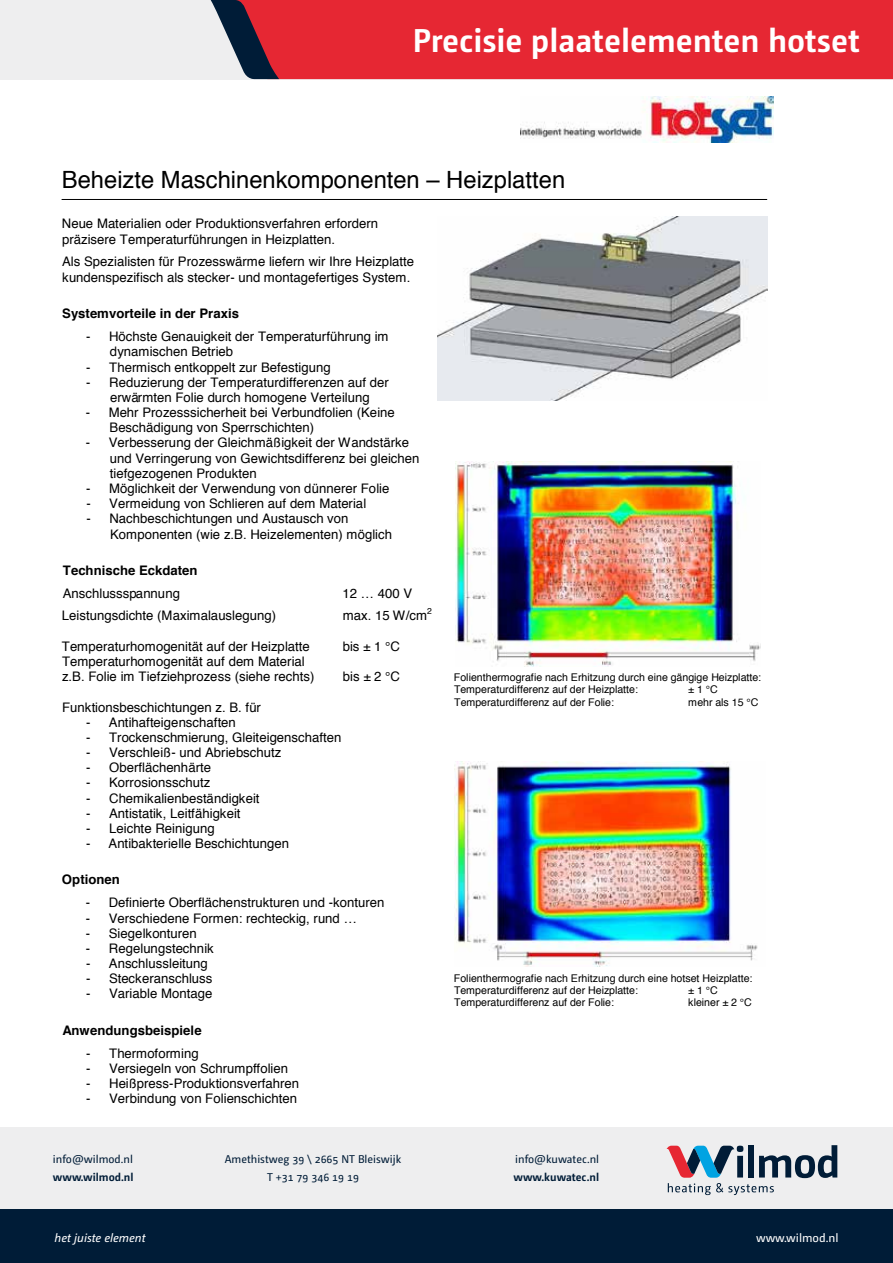
<style>
.page{position:relative;width:893px;height:1263px;background:#fff}
.page>*{position:absolute;margin:0;border:0;box-sizing:border-box;transform-origin:0 0}
.t1{font:700 33px "Camingo Dos";color:#fff}
.t2{font:23.7px "Helvetica";color:#000}
.t3{font:13.2px/15.1px "Helvetica";color:#000}
.t4{font:700 13.2px "Helvetica";letter-spacing:.005em;color:#000}
.t5{font:italic 12px "Camingo Dos";color:#fff}
.t6{font:12px "Camingo Dos";color:#fff}
.t7{font:11.25px/18px "Camingo Dos";color:#001c37;text-align:center}
.t8{font:700 11.25px "Camingo Dos";color:#001c37}
.t9{font:10.65px/12.1px "Helvetica";letter-spacing:-.005em;color:#000}
.t10{font:8.55px "Helvetica";color:#000}
</style>
<div class="page">
<div style="left:0;top:0;width:893px;height:79px;background:#eeeeef"></div>
<div style="left:0;top:1127px;width:893px;height:136px;background:#eeeeef"></div>
<div style="left:0;top:1209px;width:893px;height:54px;background:#001c37"></div>
<div style="left:279px;top:0;width:614px;height:79px;background:#e62733"></div>
<svg style="left:211px;top:0;width:68px;height:79px"></svg>
<svg style="left:667px;top:1145px;width:170px;height:50px"></svg>
<img style="left:521px;top:96px;width:252px;height:47px">
<img style="left:455px;top:461px;width:305px;height:206px">
<img style="left:454px;top:761px;width:304px;height:206px">
<img style="left:437px;top:216px;width:330px;height:184px">
<hr style="left:62px;top:199px;width:705px;height:1px;background:#000">
<h1 class="t1" style="left:413px;top:20px;width:449px">Precisie plaatelementen hotset</h1>
<h2 class="t2" style="left:62px;top:162px;width:505px">Beheizte Maschinenkomponenten – Heizplatten</h2>
<p class="t3" style="left:62px;top:217px;width:318px">Neue Materialien oder Produktionsverfahren erfordern präzisere Temperaturführungen in Heizplatten.</p>
<p class="t3" style="left:62px;top:255px;width:354px">Als Spezialisten für Prozesswärme liefern wir Ihre Heizplatte kundenspezifisch als stecker- und montagefertiges System.</p>
<p class="t4" style="left:62px;top:302px;width:178px">Systemvorteile in der Praxis</p>
<p class="t3" style="left:110px;top:329px;width:280px;text-indent:-24px">- Höchste Genauigkeit der Temperaturführung im dynamischen Betrieb</p>
<p class="t3" style="left:86px;top:360px;width:246px">- Thermisch entkoppelt zur Befestigung</p>
<p class="t3" style="left:86px;top:375px;width:304px;text-align:center">- Reduzierung der Temperaturdifferenzen auf der erwärmten Folie durch homogene Verteilung</p>
<p class="t3" style="left:110px;top:405px;width:287px;text-indent:-24px">- Mehr Prozesssicherheit bei Verbundfolien (Keine<br>Beschädigung von Sperrschichten)</p>
<p class="t3" style="left:110px;top:436px;width:311px;text-indent:-24px">- Verbesserung der Gleichmäßigkeit der Wandstärke und Verringerung von Gewichtsdifferenz bei gleichen tiefgezogenen Produkten</p>
<p class="t3" style="left:86px;top:481px;width:305px">- Möglichkeit der Verwendung von dünnerer Folie</p>
<p class="t3" style="left:86px;top:496px;width:281px">- Vermeidung von Schlieren auf dem Material</p>
<p class="t3" style="left:110px;top:511px;width:283px;text-indent:-24px">- Nachbeschichtungen und Austausch von<br>Komponenten (wie z.B. Heizelementen) möglich</p>
<p class="t4" style="left:63px;top:559px;width:136px">Technische Eckdaten</p>
<p class="t3" style="left:63px;top:586px;width:119px">Anschlussspannung</p>
<p class="t3" style="left:343px;top:586px;width:71px">12 … 400 V</p>
<p class="t3" style="left:62px;top:609px;width:216px">Leistungsdichte (Maximalauslegung)</p>
<p class="t3" style="left:343px;top:609px;width:86px">max. 15 W/cm</p>
<p class="t10" style="left:427px;top:604px;width:6px">2</p>
<p class="t3" style="left:62px;top:639px;width:250px">Temperaturhomogenität auf der Heizplatte</p>
<p class="t3" style="left:343px;top:639px;width:59px">bis ± 1 °C</p>
<p class="t3" style="left:62px;top:654px;width:254px">Temperaturhomogenität auf dem Material z.B. Folie im Tiefziehprozess (siehe rechts)</p>
<p class="t3" style="left:343px;top:669px;width:59px">bis ± 2 °C</p>
<p class="t9" style="left:454px;top:672px;width:309px">Folienthermografie nach Erhitzung durch eine gängige Heizplatte:<br>Temperaturdifferenz auf der Heizplatte:</p>
<p class="t9" style="left:688px;top:684px;width:31px">±1°C</p>
<p class="t3" style="left:62px;top:700px;width:200px">Funktionsbeschichtungen z. B. für</p>
<p class="t3" style="left:86px;top:715px;width:151px">- Antihafteigenschaften</p>
<p class="t3" style="left:86px;top:730px;width:257px">- Trockenschmierung, Gleiteigenschaften</p>
<p class="t3" style="left:86px;top:745px;width:197px">- Verschleiß- und Abriebschutz</p>
<p class="t3" style="left:86px;top:760px;width:126px">- Oberflächenhärte</p>
<p class="t3" style="left:86px;top:776px;width:126px">- Korrosionsschutz</p>
<p class="t3" style="left:86px;top:791px;width:175px">- Chemikalienbeständigkeit</p>
<p class="t3" style="left:86px;top:806px;width:156px">- Antistatik, Leitfähigkeit</p>
<p class="t3" style="left:86px;top:821px;width:130px">- Leichte Reinigung</p>
<p class="t3" style="left:86px;top:836px;width:204px">- Antibakterielle Beschichtungen</p>
<p class="t4" style="left:62px;top:869px;width:59px">Optionen</p>
<p class="t3" style="left:86px;top:895px;width:300px">- Definierte Oberflächenstrukturen und -konturen</p>
<p class="t3" style="left:86px;top:911px;width:272px">- Verschiedene Formen: rechteckig, rund …</p>
<p class="t3" style="left:86px;top:926px;width:112px">- Siegelkonturen</p>
<p class="t3" style="left:86px;top:941px;width:129px">- Regelungstechnik</p>
<p class="t3" style="left:86px;top:956px;width:123px">- Anschlussleitung</p>
<p class="t3" style="left:86px;top:971px;width:128px">- Steckeranschluss</p>
<p class="t3" style="left:86px;top:986px;width:128px">- Variable Montage</p>
<p class="t4" style="left:62px;top:1019px;width:141px">Anwendungsbeispiele</p>
<p class="t3" style="left:86px;top:1046px;width:114px">- Thermoforming</p>
<p class="t3" style="left:86px;top:1061px;width:203px">- Versiegeln von Schrumpffolien</p>
<p class="t3" style="left:86px;top:1076px;width:214px">- Heißpress-Produktionsverfahren</p>
<p class="t3" style="left:86px;top:1091px;width:212px">- Verbindung von Folienschichten</p>
<p class="t9" style="left:454px;top:696px;width:161px">Temperaturdifferenz auf der Folie:</p>
<p class="t9" style="left:688px;top:696px;width:72px">mehr als 15 °C</p>
<p class="t9" style="left:454px;top:972px;width:300px">Folienthermografie nach Erhitzung durch eine hotset Heizplatte:<br>Temperaturdifferenz auf der Heizplatte:</p>
<p class="t9" style="left:688px;top:984px;width:31px">±1°C</p>
<p class="t9" style="left:454px;top:996px;width:161px">Temperaturdifferenz auf der Folie:</p>
<p class="t9" style="left:688px;top:996px;width:65px">kleiner ± 2 °C</p>
<p class="t7" style="left:53px;top:1150px;width:81px">info@wilmod.nl</p>
<p class="t8" style="left:53px;top:1170px;width:82px">www.wilmod.nl</p>
<p class="t7" style="left:225px;top:1150px;width:178px">Amethistweg 39 \ 2665 NT Bleiswijk<br>T +31 79 346 19 19</p>
<p class="t7" style="left:515px;top:1150px;width:85px">info@kuwatec.nl</p>
<p class="t8" style="left:513px;top:1170px;width:87px">www.kuwatec.nl</p>
<p class="t5" style="left:55px;top:1231px;width:92px">het juiste element</p>
<p class="t6" style="left:756px;top:1231px;width:84px">www.wilmod.nl</p>
</div>
